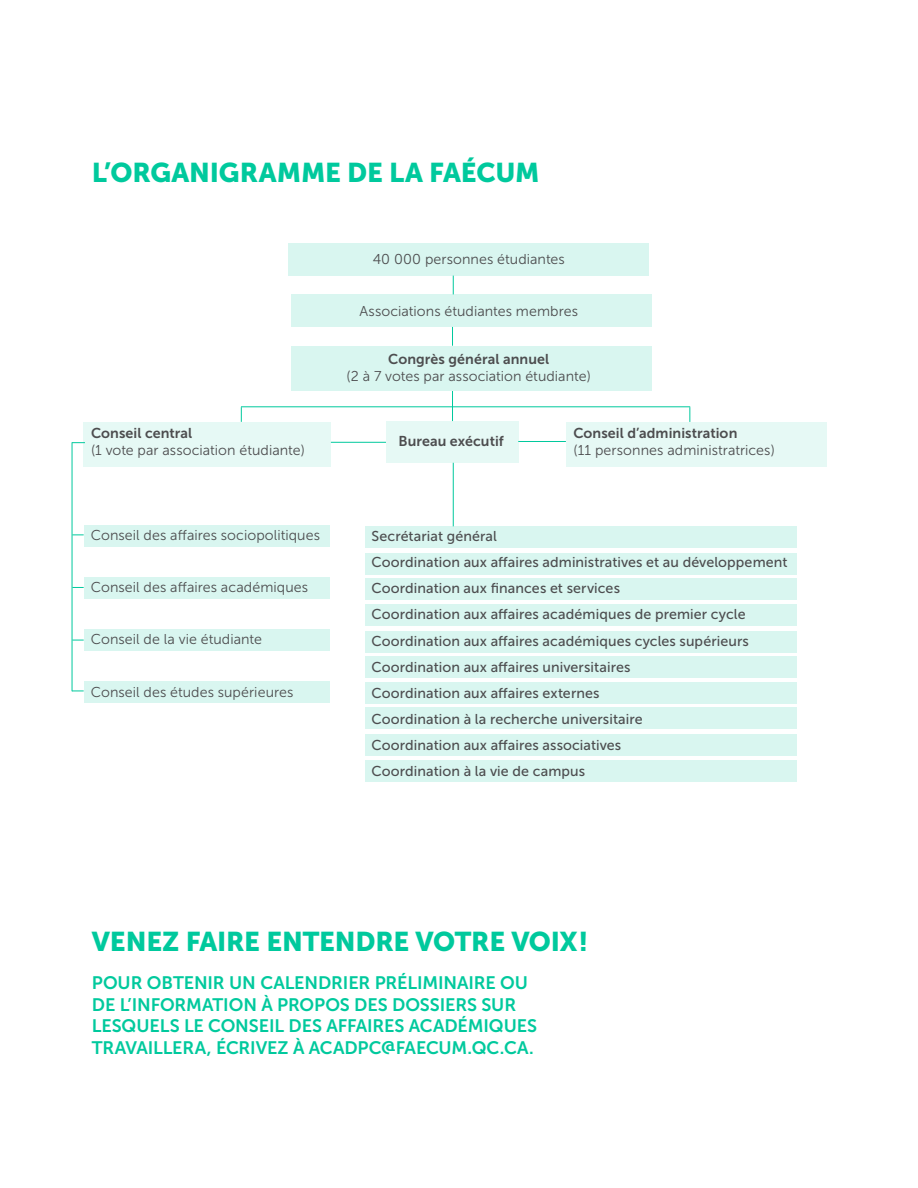
<style>
.page{position:relative;width:918px;height:1188px;background:#fff}
.page>*{position:absolute;margin:0;border:0;box-sizing:border-box;transform-origin:0 0}
.t1{font:27px "Museo Sans 900";letter-spacing:-.01em;color:#00c99d}
.t2{font:18px/21.6px "Museo Sans 700";letter-spacing:-.005em;color:#00c99d}
.t3{font:14.25px/26.1px "Museo Sans 500";letter-spacing:.005em;color:#4d4d4f}
.t4{font:14.25px "Museo Sans 300";letter-spacing:.005em;color:#4d4d4f}
.t5{font:14.25px "Museo Sans 700";letter-spacing:.005em;color:#4d4d4f}
</style>
<div class="page">
<div style="left:84px;top:578px;width:246px;height:21px;background:#d9f6f0"></div>
<div style="left:84px;top:629px;width:246px;height:22px;background:#d9f6f0"></div>
<div style="left:84px;top:681px;width:246px;height:21px;background:#d9f6f0"></div>
<div style="left:366px;top:526px;width:431px;height:22px;background:#d9f6f0"></div>
<div style="left:366px;top:553px;width:431px;height:21px;background:#d9f6f0"></div>
<div style="left:366px;top:578px;width:431px;height:21px;background:#d9f6f0"></div>
<div style="left:366px;top:605px;width:431px;height:21px;background:#d9f6f0"></div>
<div style="left:366px;top:631px;width:431px;height:21px;background:#d9f6f0"></div>
<div style="left:366px;top:656px;width:431px;height:21px;background:#d9f6f0"></div>
<div style="left:366px;top:683px;width:431px;height:21px;background:#d9f6f0"></div>
<div style="left:366px;top:708px;width:431px;height:21px;background:#d9f6f0"></div>
<div style="left:366px;top:734px;width:431px;height:21px;background:#d9f6f0"></div>
<div style="left:366px;top:761px;width:431px;height:21px;background:#d9f6f0"></div>
<div style="left:288px;top:243px;width:361px;height:33px;background:#d9f6f0"></div>
<div style="left:291px;top:294px;width:360px;height:33px;background:#d9f6f0"></div>
<hr style="left:452px;top:391px;width:1px;height:30px;background:#00c99d">
<hr style="left:331px;top:442px;width:55px;height:1px;background:#00c99d">
<hr style="left:241px;top:406px;width:449px;height:1px;background:#00c99d">
<hr style="left:518px;top:441px;width:48px;height:1px;background:#00c99d">
<hr style="left:453px;top:463px;width:1px;height:63px;background:#00c99d">
<svg style="left:689px;top:407px;width:1px;height:15px"></svg>
<svg style="left:241px;top:407px;width:1px;height:15px"></svg>
<svg style="left:452px;top:327px;width:1px;height:19px"></svg>
<svg style="left:453px;top:276px;width:1px;height:18px"></svg>
<div style="left:566px;top:422px;width:260px;height:44px;background:#e6f9f5"></div>
<div style="left:386px;top:421px;width:132px;height:42px;background:#e6f9f5"></div>
<div style="left:84px;top:526px;width:246px;height:21px;background:#d9f6f0"></div>
<div style="left:84px;top:422px;width:247px;height:44px;background:#e6f9f5"></div>
<hr style="left:72px;top:442px;width:1px;height:249px;background:#00c99d">
<svg style="left:72px;top:442px;width:13px;height:1px"></svg>
<svg style="left:72px;top:535px;width:12px;height:1px"></svg>
<svg style="left:72px;top:587px;width:12px;height:1px"></svg>
<svg style="left:72px;top:640px;width:12px;height:1px"></svg>
<svg style="left:72px;top:691px;width:12px;height:1px"></svg>
<div style="left:291px;top:346px;width:360px;height:44px;background:#d9f6f0"></div>
<h1 class="t1" style="left:92px;top:157px;width:449px">L’ORGANIGRAMME DE LA FAÉCUM</h1>
<p class="t4" style="left:373px;top:251px;width:194px">40 000 personnes étudiantes</p>
<p class="t4" style="left:360px;top:303px;width:220px">Associations étudiantes membres</p>
<p class="t5" style="left:91px;top:425px;width:103px">Conseil central</p>
<p class="t4" style="left:91px;top:442px;width:215px">( 1 vote par association étudiante )</p>
<p class="t5" style="left:388px;top:352px;width:162px">Congrès général annuel</p>
<p class="t4" style="left:347px;top:369px;width:246px">( 2 à 7 votes par association étudiante )</p>
<p class="t5" style="left:398px;top:433px;width:107px">Bureau exécutif</p>
<p class="t5" style="left:573px;top:425px;width:166px">Conseil d’administration</p>
<p class="t4" style="left:573px;top:442px;width:203px">( 11 personnes administratrices )</p>
<p class="t4" style="left:91px;top:527px;width:231px">Conseil des affaires sociopolitiques</p>
<p class="t4" style="left:91px;top:580px;width:219px">Conseil des affaires académiques</p>
<p class="t4" style="left:91px;top:632px;width:173px">Conseil de la vie étudiante</p>
<p class="t4" style="left:91px;top:684px;width:204px">Conseil des études supérieures</p>
<p class="t3" style="left:372px;top:523px;width:417px">Secrétariat général<br>Coordination aux affaires administratives et au développement Coordination aux finances et services<br>Coordination aux affaires académiques de premier cycle Coordination aux affaires académiques cycles supérieurs Coordination aux affaires universitaires<br>Coordination aux affaires externes<br>Coordination à la recherche universitaire<br>Coordination aux affaires associatives<br>Coordination à la vie de campus</p>
<h1 class="t1" style="left:92px;top:926px;width:498px">VENEZ FAIRE ENTENDRE VOTRE VOIX !</h1>
<p class="t2" style="left:92px;top:972px;width:447px">POUR OBTENIR UN CALENDRIER PRÉLIMINAIRE OU DE L’INFORMATION À PROPOS DES DOSSIERS SUR LESQUELS LE CONSEIL DES AFFAIRES ACADÉMIQUES TRAVAILLERA, ÉCRIVEZ À ACADPC@FAECUM.QC.CA.</p>
</div>
